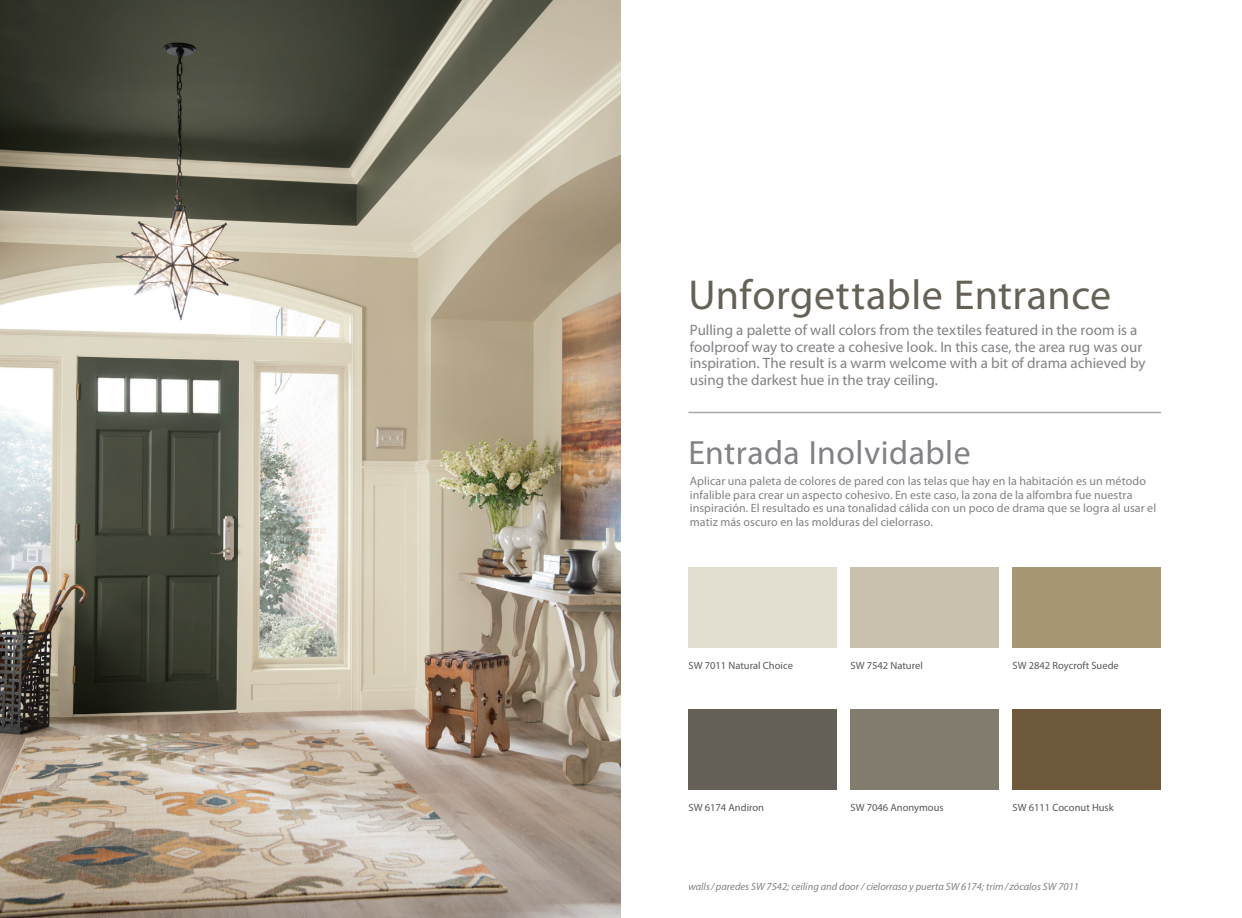
<style>
.page{position:relative;width:1242px;height:918px;background:#fff}
.page>*{position:absolute;margin:0;border:0;box-sizing:border-box;transform-origin:0 0}
.t1{font:42px "Myriad Pro";letter-spacing:.01em;color:#656156}
.t2{font:33.75px "Myriad Pro";letter-spacing:.015em;color:#808285}
.t3{font:15px/16.5px "Myriad Pro";color:#808285}
.t4{font:12px/13.5px "Myriad Pro";letter-spacing:.01em;color:#808285}
.t5{font:10.5px "Myriad Pro";color:#57585a}
.t6{font:italic 10.5px "Myriad Pro";color:#808285}
</style>
<div class="page">
<img style="left:0;top:0;width:621px;height:918px">
<hr style="left:688px;top:412px;width:473px;height:1px;background:#a8a9ad">
<div style="left:688px;top:567px;width:149px;height:81px;background:#e2ded0"></div>
<div style="left:850px;top:567px;width:149px;height:81px;background:#cac0ae"></div>
<div style="left:1012px;top:567px;width:149px;height:81px;background:#a79774"></div>
<div style="left:688px;top:709px;width:149px;height:81px;background:#656156"></div>
<div style="left:850px;top:709px;width:149px;height:81px;background:#817c6e"></div>
<div style="left:1012px;top:709px;width:149px;height:81px;background:#6f593c"></div>
<h1 class="t1" style="left:688px;top:272px;width:424px">Unforgettable Entrance</h1>
<p class="t3" style="left:690px;top:322px;width:457px">Pulling a palette of wall colors from the textiles featured in the room is a foolproof way to create a cohesive look. In this case, the area rug was our inspiration. The result is a warm welcome with a bit of drama achieved by using the darkest hue in the tray ceiling.</p>
<h2 class="t2" style="left:688px;top:434px;width:284px">Entrada Inolvidable</h2>
<p class="t4" style="left:690px;top:475px;width:468px">Aplicar una paleta de colores de pared con las telas que hay en la habitación es un método infalible para crear un aspecto cohesivo. En este caso, la zona de la alfombra fue nuestra inspiración. El resultado es una tonalidad cálida con un poco de drama que se logra al usar el matiz más oscuro en las molduras del cielorraso.</p>
<p class="t5" style="left:688px;top:660px;width:106px">SW 7011 Natural Choice</p>
<p class="t5" style="left:851px;top:660px;width:74px">SW 7542 Naturel</p>
<p class="t5" style="left:1013px;top:660px;width:108px">SW 2842 Roycroft Suede</p>
<p class="t5" style="left:689px;top:802px;width:77px">SW 6174 Andiron</p>
<p class="t5" style="left:851px;top:802px;width:95px">SW 7046 Anonymous</p>
<p class="t5" style="left:1013px;top:802px;width:103px">SW 6111 Coconut Husk</p>
<p class="t6" style="left:688px;top:880px;width:392px">walls/paredes SW 7542; ceiling and door / cielorraso y puerta SW 6174; trim/ zócalos SW 7011</p>
</div>
